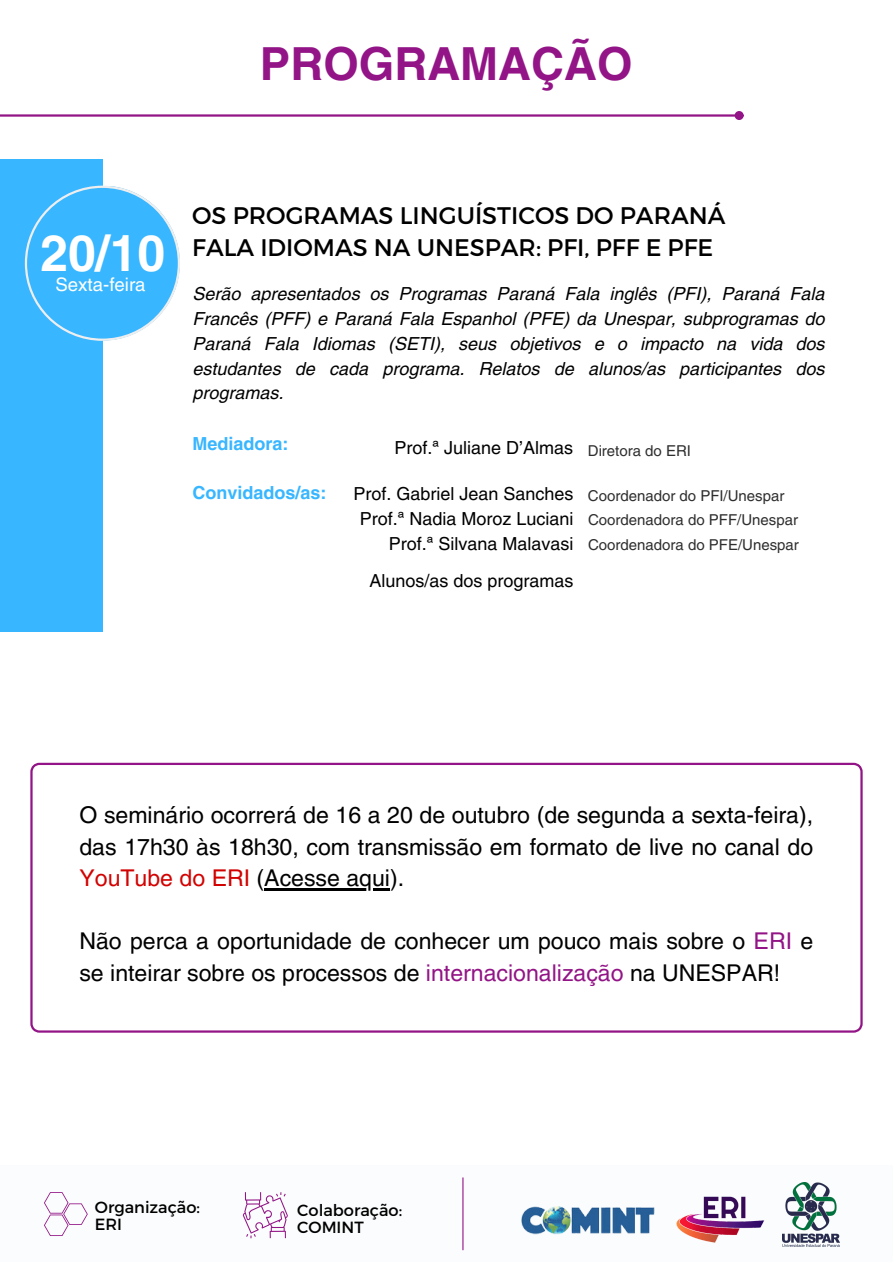
<style>
.page{position:relative;width:893px;height:1264px;background:#fff}
.page>*{position:absolute;margin:0;border:0;box-sizing:border-box;transform-origin:0 0}
.t1{font:700 49.8px "Helvetica LT Pro";color:#fff}
.t2{font:700 45.6px "Helvetica LT Pro";color:#921486}
.t3{font:24px/32.5px "Montserrat";color:#000}
.t4{font:23.1px/31.5px "Helvetica LT Pro";color:#000;text-align:justify}
.t5{font:18.6px "Helvetica LT Pro";color:#fff}
.t6{font:italic 18px/24.8px "Helvetica LT Pro";color:#000;text-align:justify}
.t7{font:18px "Helvetica LT Pro";color:#000}
.t8{font:700 18px "Helvetica LT Pro";color:#38b6ff}
.t9{font:16.2px/16.2px "Montserrat";color:#000}
.t10{font:15px "Helvetica LT Pro";color:#2e2e2e}
.s1{color:#d10302}
.s2{color:#921486}
</style>
<div class="page">
<div style="left:0;top:159px;width:102px;height:472px;background:#38b6ff"></div>
<svg style="left:25px;top:186px;width:155px;height:155px"></svg>
<div style="left:0;top:1165px;width:892px;height:97px;background:#fbfcfd"></div>
<svg style="left:243px;top:1192px;width:45px;height:46px"></svg>
<img style="left:676px;top:1196px;width:89px;height:47px">
<img style="left:782px;top:1182px;width:57px;height:64px">
<img style="left:521px;top:1206px;width:134px;height:29px">
<hr style="left:462px;top:1177px;width:1px;height:72px;background:#921486">
<svg style="left:44px;top:1192px;width:44px;height:43px"></svg>
<hr style="left:0;top:114px;width:734px;height:3px;background:#921486">
<div style="left:735px;top:112px;width:7px;height:7px;background:#921486;border-radius:50%"></div>
<div style="left:734px;top:111px;width:9px;height:9px;border:2px solid #921486;border-radius:50%"></div>
<svg style="left:30px;top:762px;width:832px;height:270px"></svg>
<hr style="left:264px;top:888px;width:126px;height:2px;background:#000">
<p class="t2" style="left:260px;top:47px;width:374px">PROGRAMAÇÃO</p>
<p class="t1" style="left:40px;top:235px;width:126px">20/10</p>
<p class="t5" style="left:55px;top:277px;width:92px">Sexta-feira</p>
<p class="t3" style="left:192px;top:197px;width:534px">OS PROGRAMAS LINGUÍSTICOS DO PARANÁ<br>FALA IDIOMAS NA UNESPAR: PFI, PFF E PFE</p>
<p class="t6" style="left:193px;top:283px;width:633px">Serão apresentados os Programas Paraná Fala inglês (PFI), Paraná Fala Francês (PFF) e Paraná Fala Espanhol (PFE) da Unespar, subprogramas do Paraná Fala Idiomas (SETI), seus objetivos e o impacto na vida dos estudantes de cada programa. Relatos de alunos/as participantes dos programas.</p>
<p class="t8" style="left:193px;top:436px;width:97px">Mediadora:</p>
<p class="t8" style="left:193px;top:486px;width:135px">Convidados/as:</p>
<p class="t7" style="left:394px;top:441px;width:180px">Prof.ª Juliane D’Almas</p>
<p class="t10" style="left:587px;top:445px;width:105px">Diretora do ERI</p>
<p class="t7" style="left:353px;top:487px;width:221px">Prof. Gabriel Jean Sanches</p>
<p class="t7" style="left:360px;top:512px;width:215px">Prof.ª Nadia Moroz Luciani</p>
<p class="t7" style="left:389px;top:537px;width:186px">Prof.ª Silvana Malavasi</p>
<p class="t7" style="left:369px;top:573px;width:205px">Alunos/as dos programas</p>
<p class="t10" style="left:587px;top:490px;width:198px">Coordenador do PFI/Unespar</p>
<p class="t10" style="left:588px;top:514px;width:211px">Coordenadora do PFF/Unespar</p>
<p class="t10" style="left:588px;top:539px;width:212px">Coordenadora do PFE/Unespar</p>
<p class="t4" style="left:79px;top:801px;width:735px">O seminário ocorrerá de 16 a 20 de outubro (de segunda a sexta-feira), das 17h30 às 18h30, com transmissão em formato de live no canal do <span class="s1">YouTube do ERI</span> (Acesse aqui).</p>
<p class="t4" style="left:79px;top:927px;width:735px">Não perca a oportunidade de conhecer um pouco mais sobre o <span class="s2">ERI</span> e se inteirar sobre os processos de <span class="s2">internacionalização</span> na UNESPAR!</p>
<p class="t9" style="left:95px;top:1198px;width:107px">Organização:<br>ERI</p>
<p class="t9" style="left:297px;top:1201px;width:106px">Colaboração:<br>COMINT</p>
</div>
